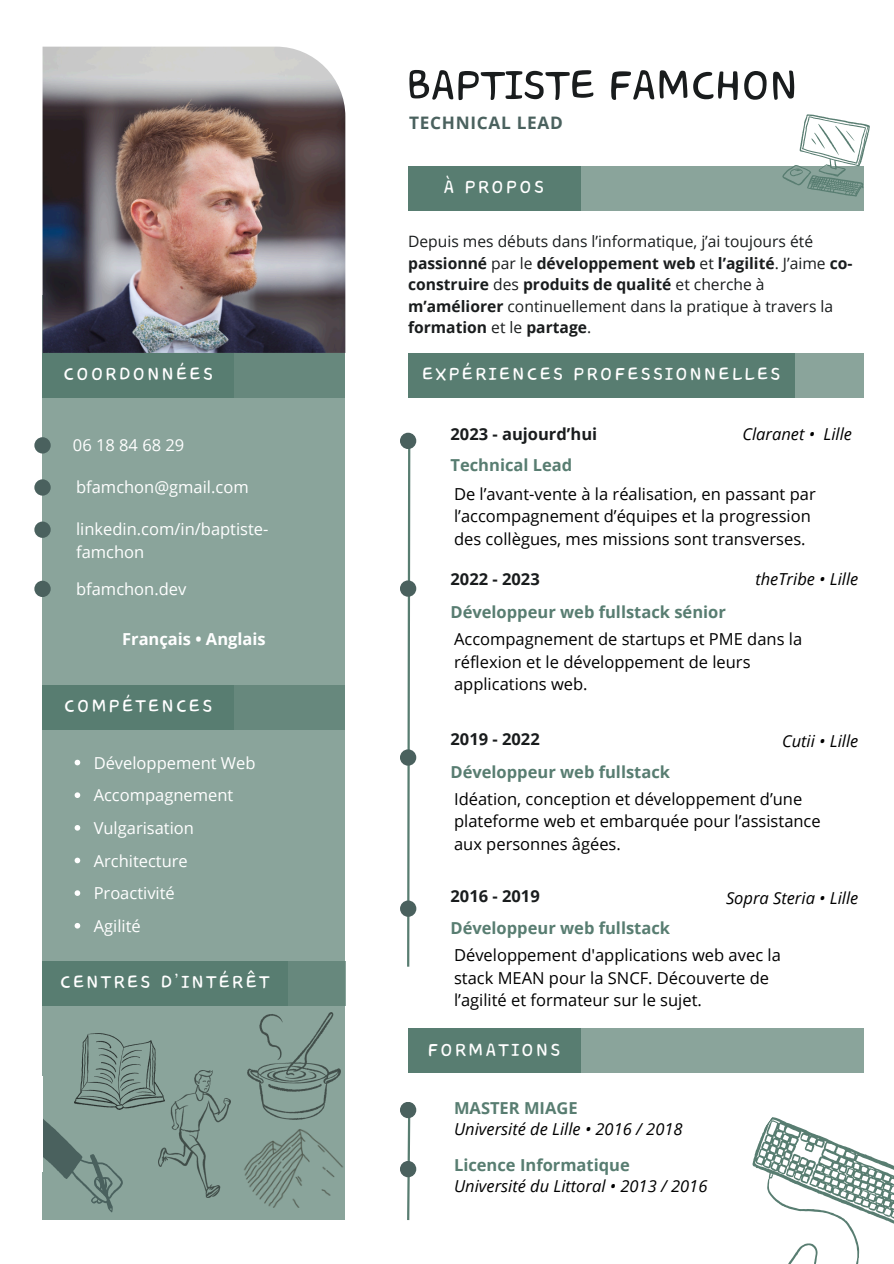
<style>
.page{position:relative;width:894px;height:1264px;background:#fff}
.page>*{position:absolute;margin:0;border:0;box-sizing:border-box;transform-origin:0 0}
.t1{font:52.5px "Core Bandi Face";letter-spacing:-.06em;color:#191c1d}
.t2{font:22.5px "Core Bandi Face";letter-spacing:.05em;color:#fff}
.t3{font:700 17.25px "Open Sans";letter-spacing:.04em;color:#4a615e}
.t4{font:16.5px/22.5px "Open Sans";color:#000}
.t5{font:16.5px/22.5px "Open Sans";color:#fff}
.t6{font:700 16.5px "Open Sans";color:#587d71}
.t7{font:italic 16.5px "Open Sans";color:#000}
.t8{font:700 16.5px "Open Sans";color:#191c1d}
.t9{font:700 16.5px "Open Sans";color:#fff}
.t10{font:15.6px/21.3px "Open Sans";color:#191c1d}
.s1{font-weight:700}
</style>
<div class="page">
<div style="left:43px;top:295px;width:302px;height:924px;background:#8aa49b"></div>
<svg style="left:406px;top:432px;width:5px;height:535px"></svg>
<svg style="left:406px;top:1118px;width:5px;height:102px"></svg>
<svg style="left:42px;top:1119px;width:81px;height:92px"></svg>
<img style="left:43px;top:47px;width:302px;height:306px">
<div style="left:408px;top:353px;width:386px;height:44px;background:#587d71"></div>
<div style="left:408px;top:166px;width:172px;height:44px;background:#587d71"></div>
<div style="left:408px;top:1028px;width:172px;height:44px;background:#587d71"></div>
<div style="left:576px;top:1028px;width:286px;height:44px;background:#8aa49b"></div>
<div style="left:576px;top:166px;width:286px;height:44px;background:#8aa49b"></div>
<div style="left:234px;top:685px;width:111px;height:44px;background:#67887d"></div>
<div style="left:282px;top:960px;width:63px;height:45px;background:#67887d"></div>
<div style="left:234px;top:353px;width:111px;height:44px;background:#67887d"></div>
<div style="left:794px;top:353px;width:68px;height:44px;background:#8aa49b"></div>
<div style="left:43px;top:353px;width:191px;height:44px;background:#587d71"></div>
<div style="left:43px;top:685px;width:191px;height:44px;background:#587d71"></div>
<div style="left:43px;top:960px;width:245px;height:45px;background:#587d71"></div>
<div style="left:15px;top:1076px;width:28px;height:96px;background:#fff"></div>
<div style="left:34px;top:437px;width:17px;height:16px;background:#4a615e;border-radius:50%"></div>
<div style="left:400px;top:433px;width:16px;height:16px;background:#4a615e;border-radius:50%"></div>
<div style="left:400px;top:580px;width:16px;height:16px;background:#4a615e;border-radius:50%"></div>
<div style="left:400px;top:749px;width:16px;height:16px;background:#4a615e;border-radius:50%"></div>
<div style="left:400px;top:1101px;width:16px;height:17px;background:#4a615e;border-radius:50%"></div>
<div style="left:400px;top:1160px;width:16px;height:17px;background:#4a615e;border-radius:50%"></div>
<div style="left:34px;top:521px;width:17px;height:17px;background:#4a615e;border-radius:50%"></div>
<div style="left:34px;top:479px;width:17px;height:16px;background:#4a615e;border-radius:50%"></div>
<div style="left:34px;top:580px;width:17px;height:17px;background:#4a615e;border-radius:50%"></div>
<svg style="left:782px;top:114px;width:87px;height:82px"></svg>
<svg style="left:752px;top:1117px;width:141px;height:146px"></svg>
<div style="left:400px;top:900px;width:16px;height:16px;background:#4a615e;border-radius:50%"></div>
<img style="left:244px;top:1119px;width:99px;height:89px">
<img style="left:158px;top:1070px;width:72px;height:127px">
<img style="left:75px;top:1033px;width:90px;height:76px">
<img style="left:247px;top:1012px;width:93px;height:107px">
<svg style="left:75px;top:759px;width:5px;height:6px"></svg>
<svg style="left:75px;top:792px;width:5px;height:6px"></svg>
<svg style="left:75px;top:825px;width:5px;height:5px"></svg>
<svg style="left:75px;top:857px;width:5px;height:6px"></svg>
<svg style="left:75px;top:890px;width:5px;height:5px"></svg>
<svg style="left:75px;top:923px;width:5px;height:5px"></svg>
<p class="t2" style="left:63px;top:362px;width:152px">COORDONNÉES</p>
<h2 class="t5" style="left:73px;top:433px;width:113px">06 18 84 68 29</h2>
<p class="t5" style="left:76px;top:475px;width:174px">bfamchon@gmail.com</p>
<p class="t5" style="left:76px;top:517px;width:194px">linkedin.com/in/baptiste&shy;famchon</p>
<h2 class="t5" style="left:76px;top:577px;width:112px">bfamchon.dev</h2>
<h4 class="t9" style="left:122px;top:627px;width:145px">Français • Anglais</h4>
<h4 class="t2" style="left:64px;top:694px;width:151px">COMPÉTENCES</h4>
<p class="t5" style="left:94px;top:751px;width:163px">Développement Web</p>
<h4 class="t5" style="left:94px;top:783px;width:141px">Accompagnement</h4>
<p class="t5" style="left:94px;top:816px;width:102px">Vulgarisation</p>
<h4 class="t5" style="left:94px;top:849px;width:96px">Architecture</h4>
<p class="t5" style="left:94px;top:881px;width:83px">Proactivité</p>
<h4 class="t5" style="left:94px;top:914px;width:49px">Agilité</h4>
<h2 class="t2" style="left:60px;top:970px;width:212px">CENTRES D’INTÉRÊT</h2>
<h2 class="t1" style="left:406px;top:58px;width:395px">BAPTISTE FAMCHON</h2>
<p class="t3" style="left:409px;top:111px;width:155px">TECHNICAL LEAD</p>
<p class="t2" style="left:443px;top:175px;width:103px">À PROPOS</p>
<p class="t10" style="left:408px;top:231px;width:446px">Depuis mes débuts dans l’informatique, j’ai toujours été <span class="s1">passionné</span> par le <span class="s1">développement web</span> et <span class="s1">l’agilité</span>. J’aime <span class="s1">co&shy;construire</span> des <span class="s1">produits de qualité</span> et cherche à <span class="s1">m’améliorer</span> continuellement dans la pratique à travers la <span class="s1">formation</span> et le <span class="s1">partage</span>.</p>
<p class="t2" style="left:421px;top:362px;width:361px">EXPÉRIENCES PROFESSIONNELLES</p>
<p class="t8" style="left:450px;top:422px;width:148px">2023 - aujourd’hui</p>
<p class="t6" style="left:450px;top:454px;width:123px">Technical Lead</p>
<p class="t7" style="left:742px;top:422px;width:111px">Claranet • Lille</p>
<p class="t4" style="left:454px;top:482px;width:363px">De l’avant-vente à la réalisation, en passant par l’accompagnement d’équipes et la progression des collègues, mes missions sont transverses.</p>
<p class="t8" style="left:450px;top:567px;width:91px">2022 - 2023</p>
<p class="t6" style="left:450px;top:600px;width:277px">Développeur web fullstack sénior</p>
<h2 class="t7" style="left:755px;top:567px;width:104px">theTribe • Lille</h2>
<p class="t4" style="left:454px;top:627px;width:349px">Accompagnement de startups et PME dans la réflexion et le développement de leurs applications web.</p>
<p class="t8" style="left:450px;top:727px;width:91px">2019 - 2022</p>
<p class="t6" style="left:450px;top:760px;width:221px">Développeur web fullstack</p>
<h1 class="t7" style="left:781px;top:729px;width:78px">Cutii • Lille</h1>
<h3 class="t4" style="left:454px;top:787px;width:368px">Idéation, conception et développement d’une plateforme web et embarquée pour l’assistance aux personnes âgées.</h3>
<p class="t8" style="left:450px;top:883px;width:91px">2016 - 2019</p>
<h4 class="t6" style="left:450px;top:916px;width:221px">Développeur web fullstack</h4>
<p class="t7" style="left:725px;top:886px;width:134px">Sopra Steria • Lille</p>
<h4 class="t4" style="left:454px;top:943px;width:328px">Développement d'applications web avec la stack MEAN pour la SNCF. Découverte de l’agilité et formateur sur le sujet.</h4>
<p class="t2" style="left:427px;top:1037px;width:135px">FORMATIONS</p>
<p class="t6" style="left:454px;top:1096px;width:125px">MASTER MIAGE</p>
<p class="t7" style="left:454px;top:1117px;width:230px">Université de Lille • 2016 / 2018</p>
<h4 class="t6" style="left:454px;top:1152px;width:177px">Licence Informatique</h4>
<h4 class="t7" style="left:454px;top:1173px;width:255px">Université du Littoral • 2013 / 2016</h4>
</div>
